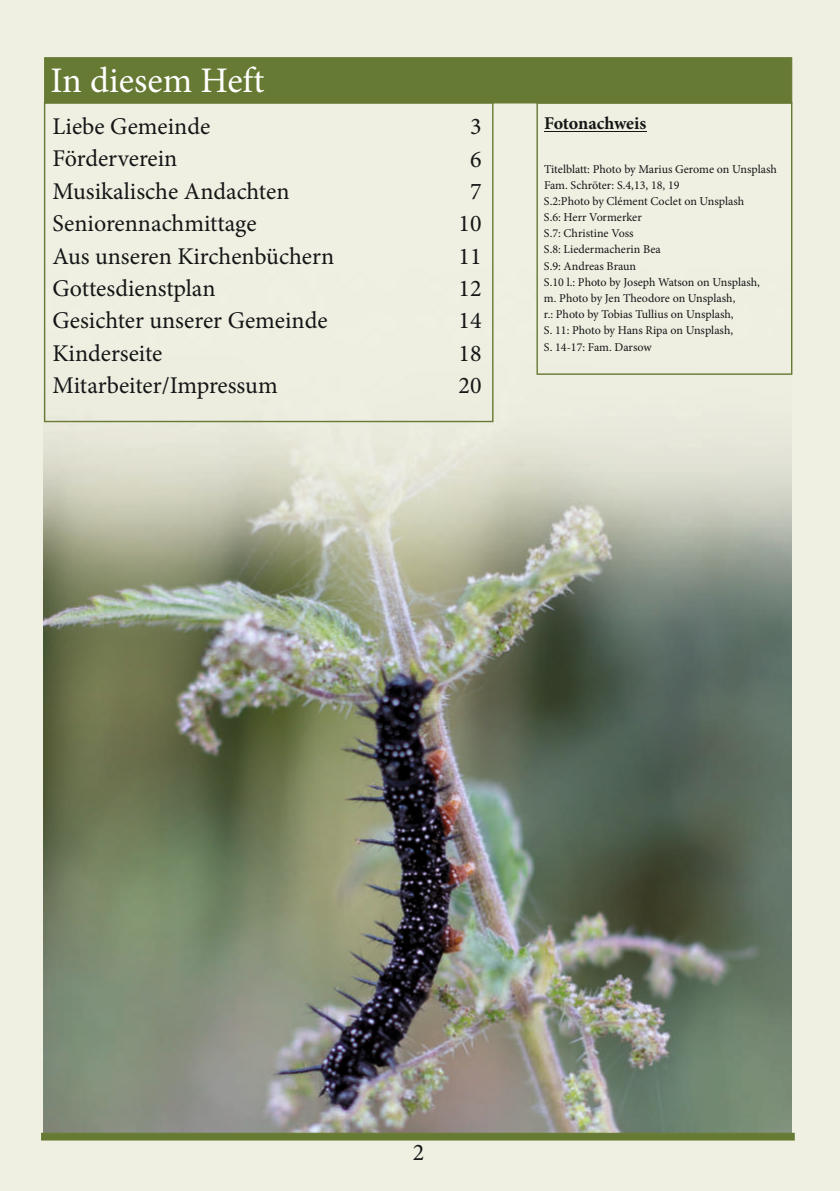
<style>
.page{position:relative;width:840px;height:1191px;background:#fff}
.page>*{position:absolute;margin:0;border:0;box-sizing:border-box;transform-origin:0 0}
.t1{font:36px "Minion Pro";color:#fff}
.t2{font:24px/32.4px "Minion Pro";color:#151616}
.t3{font:700 18px "Minion Pro";color:#151616}
.t4{font:12px/16.2px "Minion Pro";color:#151616}
</style>
<div class="page">
<div style="left:0;top:0;width:839px;height:1191px;background:#efefe2"></div>
<img style="left:44px;top:268px;width:747px;height:864px">
<div style="left:536px;top:102px;width:256px;height:273px;border:1px solid #677a33"></div>
<div style="left:44px;top:57px;width:747px;height:46px;background:#677a33;border:1px solid #677a33"></div>
<div style="left:41px;top:1132px;width:753px;height:8px;background:#677a33;border:1px solid #677a33"></div>
<hr style="left:543px;top:131px;width:103px;height:1px;background:#151616">
<h1 class="t1" style="left:50px;top:57px;width:215px">In diesem Heft</h1>
<h2 class="t2" style="left:52px;top:110px;width:283px">Liebe Gemeinde<br>Förderverein<br>Musikalische Andachten<br>Seniorennachmittage<br>Aus unseren Kirchenbüchern<br>Gottesdienstplan<br>Gesichter unserer Gemeinde<br>Kinderseite<br>Mitarbeiter/Impressum</h2>
<h2 class="t2" style="left:458px;top:110px;width:25px;text-align:center">3<br>6<br>7<br>10<br>11<br>12<br>14<br>18<br>20</h2>
<h3 class="t3" style="left:543px;top:111px;width:104px">Fotonachweis</h3>
<p class="t4" style="left:543px;top:161px;width:234px">Titelblatt: Photo by Marius Gerome on Unsplash<br>Fam. Schröter: S.4,13, 18, 19<br>S.2:Photo by Clément Coclet on Unsplash<br>S.6: Herr Vormerker<br>S.7: Christine Voss<br>S.8: Liedermacherin Bea<br>S.9: Andreas Braun<br>S.10 l.: Photo by Joseph Watson on Unsplash,<br>m. Photo by Jen Theodore on Unsplash,<br>r.: Photo by Tobias Tullius on Unsplash,<br>S. 11: Photo by Hans Ripa on Unsplash,<br>S. 14-17: Fam. Darsow</p>
<h2 class="t2" style="left:412px;top:1136px;width:13px">2</h2>
</div>
